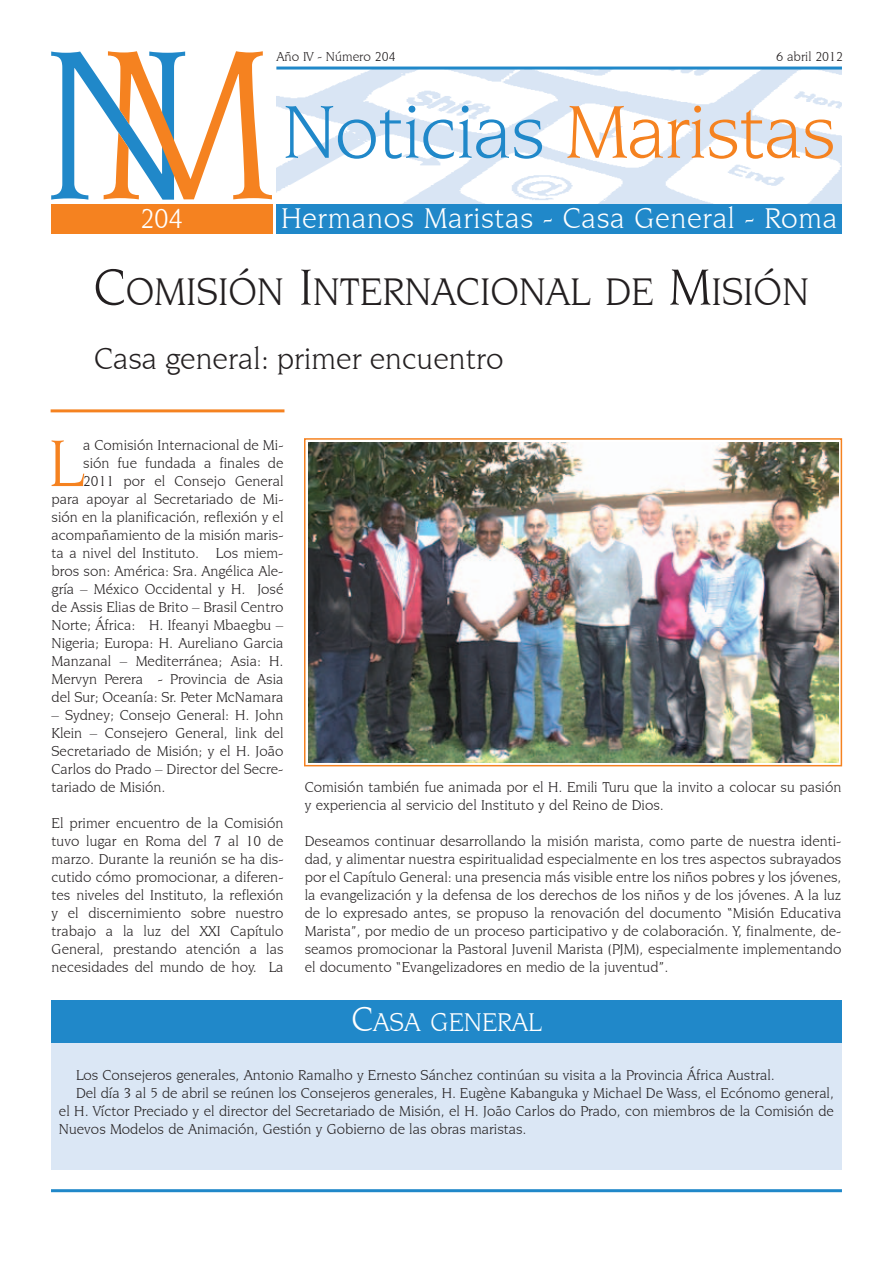
<style>
.page{position:relative;width:893px;height:1263px;background:#fff}
.page>*{position:absolute;margin:0;border:0;box-sizing:border-box;transform-origin:0 0}
.t1{font:79.5px "Novarese IT Cby BT";letter-spacing:-.015em;color:#2088c9}
.t2{font:70.2px "Novarese IT Cby BT";color:#f58220}
.t3{font:40.5px "Novarese IT Cby BT";color:#231f20}
.t4{font:31.5px "Novarese IT Cby BT";color:#231f20}
.t5{font:30px "Novarese IT Cby BT";letter-spacing:.02em;color:#fff}
.t6{font:28.5px "Novarese IT Cby BT";color:#fff}
.t7{font:27px "Novarese IT Cby BT";color:#fff}
.t8{font:15px/18px "Novarese IT Cby BT";color:#231f20;text-align:justify}
.t9{font:13.5px "Novarese IT Cby BT";color:#231f20}
.s1{color:#f58220}
.s2{font-size:54px}
.s3{font-size:36px}
</style>
<div class="page">
<img style="left:276px;top:70px;width:566px;height:134px">
<hr style="left:276px;top:67px;width:566px;height:3px;background:#2088c9">
<div style="left:276px;top:204px;width:566px;height:30px;background:#2088c9"></div>
<svg style="left:51px;top:51px;width:221px;height:149px"></svg>
<hr style="left:51px;top:1189px;width:791px;height:3px;background:#2088c9">
<div style="left:51px;top:1043px;width:791px;height:126px;background:#dbe7f5"></div>
<div style="left:51px;top:204px;width:221px;height:30px;background:#f58220"></div>
<hr style="left:51px;top:409px;width:233px;height:3px;background:#f58220">
<div style="left:51px;top:1000px;width:791px;height:43px;background:#2088c9"></div>
<img style="left:308px;top:442px;width:530px;height:320px">
<div style="left:304px;top:438px;width:538px;height:328px;border:2px solid #f58220"></div>
<p class="t9" style="left:276px;top:49px;width:121px">Año IV - Número 204</p>
<p class="t9" style="left:776px;top:49px;width:68px">6 abril 2012</p>
<h1 class="t1" style="left:282px;top:85px;width:555px">Noticias <span class="s1">Maristas</span></h1>
<h3 class="t5" style="left:281px;top:201px;width:558px">Hermanos Maristas - Casa General - Roma</h3>
<h3 class="t6" style="left:140px;top:202px;width:45px">204</h3>
<h3 class="t3" style="left:94px;top:267px;width:717px"><span class="s2">C</span>OMISIÓN <span class="s2">I</span>NTERNACIONAL DE <span class="s2">M</span>ISIÓN</h3>
<h3 class="t4" style="left:94px;top:340px;width:411px">Casa general: primer encuentro</h3>
<p class="t8" style="left:52px;top:436px;width:233px;text-align:right">a Comisión Internacional de Mi-<br>sión fue fundada a finales de 2011 por el Consejo General<br>para apoyar al Secretariado de Mi&shy;sión en la planificación, reflexión y el acompañamiento de la misión maris&shy;ta a nivel del Instituto. Los miem&shy;bros son: América: Sra. Angélica Ale&shy;gría – México Occidental y H. José de Assis Elias de Brito – Brasil Centro Norte; África: H. Ifeanyi Mbaegbu – Nigeria; Europa: H. Aureliano Garcia Manzanal – Mediterránea; Asia: H.<br>Mervyn Perera - Provincia de Asia del Sur; Oceanía: Sr. Peter McNamara</p>
<p class="t8" style="left:52px;top:706px;width:233px">– Sydney; Consejo General: H. John Klein – Consejero General, link del Secretariado de Misión; y el H. João Carlos do Prado – Director del Secre&shy;tariado de Misión.</p>
<p class="t8" style="left:52px;top:814px;width:233px">El primer encuentro de la Comisión tuvo lugar en Roma del 7 al 10 de marzo. Durante la reunión se ha dis&shy;cutido cómo promocionar, a diferen&shy;tes niveles del Instituto, la reflexión y el discernimiento sobre nuestro trabajo a la luz del XXI Capítulo General, prestando atención a las necesidades del mundo de hoy. La</p>
<h2 class="t2" style="left:49px;top:421px;width:36px">L</h2>
<p class="t8" style="left:305px;top:778px;width:538px">Comisión también fue animada por el H. Emili Turu que la invito a colocar su pasión y experiencia al servicio del Instituto y del Reino de Dios.</p>
<p class="t8" style="left:305px;top:832px;width:538px">Deseamos continuar desarrollando la misión marista, como parte de nuestra identi&shy;dad, y alimentar nuestra espiritualidad especialmente en los tres aspectos subrayados por el Capítulo General: una presencia más visible entre los niños pobres y los jóvenes, la evangelización y la defensa de los derechos de los niños y de los jóvenes. A la luz de lo expresado antes, se propuso la renovación del documento “Misión Educativa Marista”, por medio de un proceso participativo y de colaboración. Y, finalmente, de&shy;seamos promocionar la Pastoral Juvenil Marista (PJM), especialmente implementando el documento “Evangelizadores en medio de la juventud”.</p>
<h3 class="t7" style="left:352px;top:1006px;width:191px"><span class="s3">C</span>ASA GENERAL</h3>
<p class="t8" style="left:76px;top:1066px;width:700px">Los Consejeros generales, Antonio Ramalho y Ernesto Sánchez continúan su visita a la Provincia África Austral.</p>
<p class="t8" style="left:76px;top:1084px;width:759px">Del día 3 al 5 de abril se reúnen los Consejeros generales, H. Eugène Kabanguka y Michael De Wass, el Ecónomo general,</p>
<p class="t8" style="left:59px;top:1102px;width:776px">el H. Víctor Preciado y el director del Secretariado de Misión, el H. João Carlos do Prado, con miembros de la Comisión de</p>
<p class="t8" style="left:59px;top:1120px;width:469px">Nuevos Modelos de Animación, Gestión y Gobierno de las obras maristas.</p>
</div>
